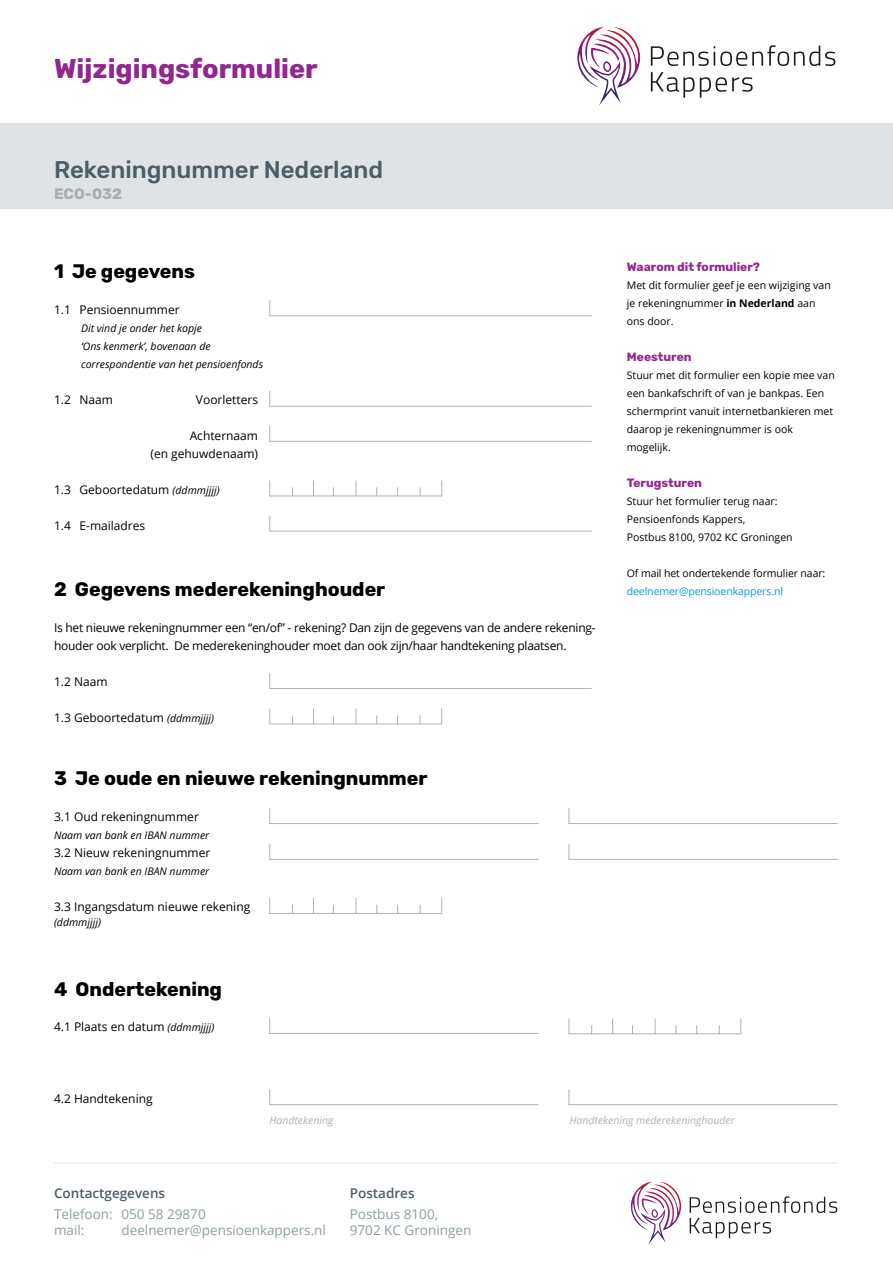
<style>
.page{position:relative;width:893px;height:1263px;background:#fff}
.page>*{position:absolute;margin:0;border:0;box-sizing:border-box;transform-origin:0 0}
.t1{font:700 27px "Rubik";color:#92278f}
.t2{font:500 24px "Rubik";color:#4b5d66}
.t3{font:700 19.5px "Rubik";color:#000}
.t4{font:700 15px "Rubik";color:#a5aeb3}
.t5{font:13.5px/16.2px "Open Sans";color:#8c9ea3}
.t6{font:600 13.5px "Open Sans";color:#4b5d66}
.t7{font:12px/18px "Open Sans";color:#000;text-align:right}
.t8{font:12px/18px "Open Sans";letter-spacing:-.02em;color:#000}
.t9{font:700 12px "Rubik";color:#92278f}
.t10{font:10.5px/18px "Open Sans";color:#000}
.t11{font:italic 10.5px/18px "Open Sans";color:#000}
.t12{font:italic 10.5px "Open Sans";color:#b3b2b2}
.t13{font:10.5px "Open Sans";letter-spacing:-.01em;color:#0699de}
.s1{font-style:italic;font-size:10.5px}
.s2{font-weight:700}
</style>
<div class="page">
<hr style="left:54px;top:1162px;width:784px;height:2px;background:#f2f2f2">
<div style="left:0;top:123px;width:893px;height:86px;background:#dfe3e5"></div>
<svg style="left:651px;top:72px;width:102px;height:26px"></svg>
<svg style="left:651px;top:45px;width:184px;height:21px"></svg>
<svg style="left:577px;top:27px;width:63px;height:79px"></svg>
<svg style="left:690px;top:1196px;width:147px;height:42px"></svg>
<svg style="left:630px;top:1182px;width:51px;height:63px"></svg>
<hr style="left:269px;top:315px;width:323px;height:1px;background:#b3b2b2">
<svg style="left:269px;top:300px;width:1px;height:16px"></svg>
<hr style="left:269px;top:406px;width:323px;height:1px;background:#b3b2b2">
<svg style="left:269px;top:391px;width:1px;height:16px"></svg>
<hr style="left:269px;top:441px;width:323px;height:1px;background:#b3b2b2">
<svg style="left:269px;top:426px;width:1px;height:16px"></svg>
<hr style="left:269px;top:688px;width:323px;height:1px;background:#b3b2b2">
<svg style="left:269px;top:673px;width:1px;height:16px"></svg>
<hr style="left:269px;top:823px;width:269px;height:1px;background:#b3b2b2">
<svg style="left:269px;top:808px;width:1px;height:16px"></svg>
<hr style="left:269px;top:859px;width:269px;height:1px;background:#b3b2b2">
<svg style="left:269px;top:844px;width:1px;height:16px"></svg>
<hr style="left:269px;top:1104px;width:269px;height:1px;background:#b3b2b2">
<svg style="left:269px;top:1089px;width:1px;height:16px"></svg>
<hr style="left:269px;top:1033px;width:269px;height:1px;background:#b3b2b2">
<svg style="left:269px;top:1018px;width:1px;height:16px"></svg>
<hr style="left:569px;top:823px;width:269px;height:1px;background:#b3b2b2">
<svg style="left:569px;top:808px;width:1px;height:15px"></svg>
<hr style="left:569px;top:859px;width:269px;height:1px;background:#b3b2b2">
<svg style="left:569px;top:844px;width:1px;height:15px"></svg>
<hr style="left:569px;top:1104px;width:269px;height:1px;background:#b3b2b2">
<svg style="left:569px;top:1089px;width:1px;height:15px"></svg>
<hr style="left:269px;top:531px;width:323px;height:1px;background:#b3b2b2">
<svg style="left:269px;top:516px;width:1px;height:15px"></svg>
<hr style="left:269px;top:496px;width:173px;height:1px;background:#b3b2b2">
<svg style="left:269px;top:481px;width:1px;height:15px"></svg>
<svg style="left:441px;top:481px;width:1px;height:15px"></svg>
<svg style="left:356px;top:481px;width:1px;height:15px"></svg>
<svg style="left:313px;top:481px;width:1px;height:15px"></svg>
<hr style="left:269px;top:723px;width:173px;height:1px;background:#b3b2b2">
<svg style="left:269px;top:708px;width:1px;height:16px"></svg>
<svg style="left:441px;top:708px;width:1px;height:15px"></svg>
<svg style="left:356px;top:708px;width:1px;height:16px"></svg>
<svg style="left:313px;top:708px;width:1px;height:15px"></svg>
<hr style="left:269px;top:913px;width:173px;height:1px;background:#b3b2b2">
<svg style="left:269px;top:898px;width:1px;height:16px"></svg>
<svg style="left:441px;top:898px;width:1px;height:15px"></svg>
<svg style="left:356px;top:898px;width:1px;height:15px"></svg>
<svg style="left:313px;top:898px;width:1px;height:15px"></svg>
<hr style="left:569px;top:1033px;width:172px;height:1px;background:#b3b2b2">
<svg style="left:569px;top:1018px;width:1px;height:16px"></svg>
<svg style="left:740px;top:1018px;width:1px;height:15px"></svg>
<svg style="left:655px;top:1018px;width:1px;height:15px"></svg>
<svg style="left:612px;top:1018px;width:1px;height:15px"></svg>
<h1 class="t1" style="left:54px;top:53px;width:265px">Wijzigingsformulier</h1>
<h2 class="t2" style="left:54px;top:156px;width:331px">Rekeningnummer Nederland</h2>
<h3 class="t4" style="left:54px;top:185px;width:70px">ECO-032</h3>
<h3 class="t3" style="left:54px;top:259px;width:143px">1 Je gegevens</h3>
<p class="t7" style="left:54px;top:300px;width:127px">1.1 Pensioennummer</p>
<p class="t11" style="left:81px;top:319px;width:184px">Dit vind je onder het kopje<br>‘Ons kenmerk’, bovenaan de correspondentie van het pensioenfonds</p>
<p class="t7" style="left:54px;top:390px;width:61px">1.2 Naam</p>
<p class="t7" style="left:196px;top:390px;width:64px">Voorletters</p>
<p class="t7" style="left:150px;top:426px;width:109px">Achternaam<br>(en gehuwdenaam)</p>
<p class="t7" style="left:54px;top:480px;width:167px">1.3 Geboortedatum <span class="s1">(ddmmjjjj)</span></p>
<p class="t7" style="left:54px;top:516px;width:93px">1.4 E-mailadres</p>
<h3 class="t3" style="left:54px;top:578px;width:333px">2 Gegevens mederekeninghouder</h3>
<p class="t8" style="left:54px;top:618px;width:543px">Is het nieuwe rekeningnummer een “en/of” - rekening? Dan zijn de gegevens van de andere rekening&shy;houder ook verplicht. De mederekeninghouder moet dan ook zijn/haar handtekening plaatsen.</p>
<p class="t7" style="left:54px;top:672px;width:55px">1.2 Naam</p>
<p class="t7" style="left:54px;top:708px;width:162px">1.3 Geboortedatum <span class="s1">(ddmmjjjj)</span></p>
<h3 class="t3" style="left:54px;top:767px;width:375px">3 Je oude en nieuwe rekeningnummer</h3>
<p class="t7" style="left:54px;top:807px;width:146px">3.1 Oud rekeningnummer</p>
<p class="t11" style="left:54px;top:826px;width:157px">Naam van bank en IBAN nummer</p>
<p class="t7" style="left:54px;top:843px;width:158px">3.2 Nieuw rekeningnummer</p>
<p class="t11" style="left:54px;top:862px;width:157px">Naam van bank en IBAN nummer</p>
<p class="t7" style="left:54px;top:897px;width:198px">3.3 Ingangsdatum nieuwe rekening</p>
<p class="t11" style="left:54px;top:913px;width:49px">(ddmmjjjj)</p>
<h3 class="t3" style="left:54px;top:978px;width:170px">4 Ondertekening</h3>
<p class="t7" style="left:54px;top:1017px;width:162px">4.1 Plaats en datum <span class="s1">(ddmmjjjj)</span></p>
<p class="t7" style="left:54px;top:1089px;width:100px">4.2 Handtekening</p>
<p class="t9" style="left:627px;top:259px;width:135px">Waarom dit formulier?</p>
<p class="t10" style="left:627px;top:276px;width:205px">Met dit formulier geef je een wijziging van je rekeningnummer <span class="s2">in Nederland</span> aan ons door.</p>
<p class="t9" style="left:627px;top:349px;width:66px">Meesturen</p>
<p class="t10" style="left:627px;top:366px;width:209px">Stuur met dit formulier een kopie mee van een bankafschrift of van je bankpas. Een schermprint vanuit internetbankieren met daarop je rekeningnummer is ook mogelijk.</p>
<p class="t9" style="left:627px;top:475px;width:77px">Terugsturen</p>
<p class="t10" style="left:627px;top:492px;width:167px">Stuur het formulier terug naar:<br>Pensioenfonds Kappers,<br>Postbus 8100, 9702 KC Groningen</p>
<p class="t10" style="left:627px;top:564px;width:200px">Of mail het ondertekende formulier naar:</p>
<p class="t13" style="left:627px;top:584px;width:158px">deelnemer@pensioenkappers.nl</p>
<p class="t12" style="left:269px;top:1113px;width:66px">Handtekening</p>
<p class="t12" style="left:569px;top:1113px;width:167px">Handtekening mederekeninghouder</p>
<p class="t6" style="left:54px;top:1184px;width:113px">Contactgegevens</p>
<p class="t5" style="left:54px;top:1205px;width:153px">Telefoon: 050 58 29870 mail:</p>
<p class="t5" style="left:122px;top:1222px;width:206px">deelnemer@pensioenkappers.nl</p>
<p class="t6" style="left:350px;top:1184px;width:66px">Postadres</p>
<p class="t5" style="left:350px;top:1205px;width:123px">Postbus 8100,<br>9702 KC Groningen</p>
</div>
